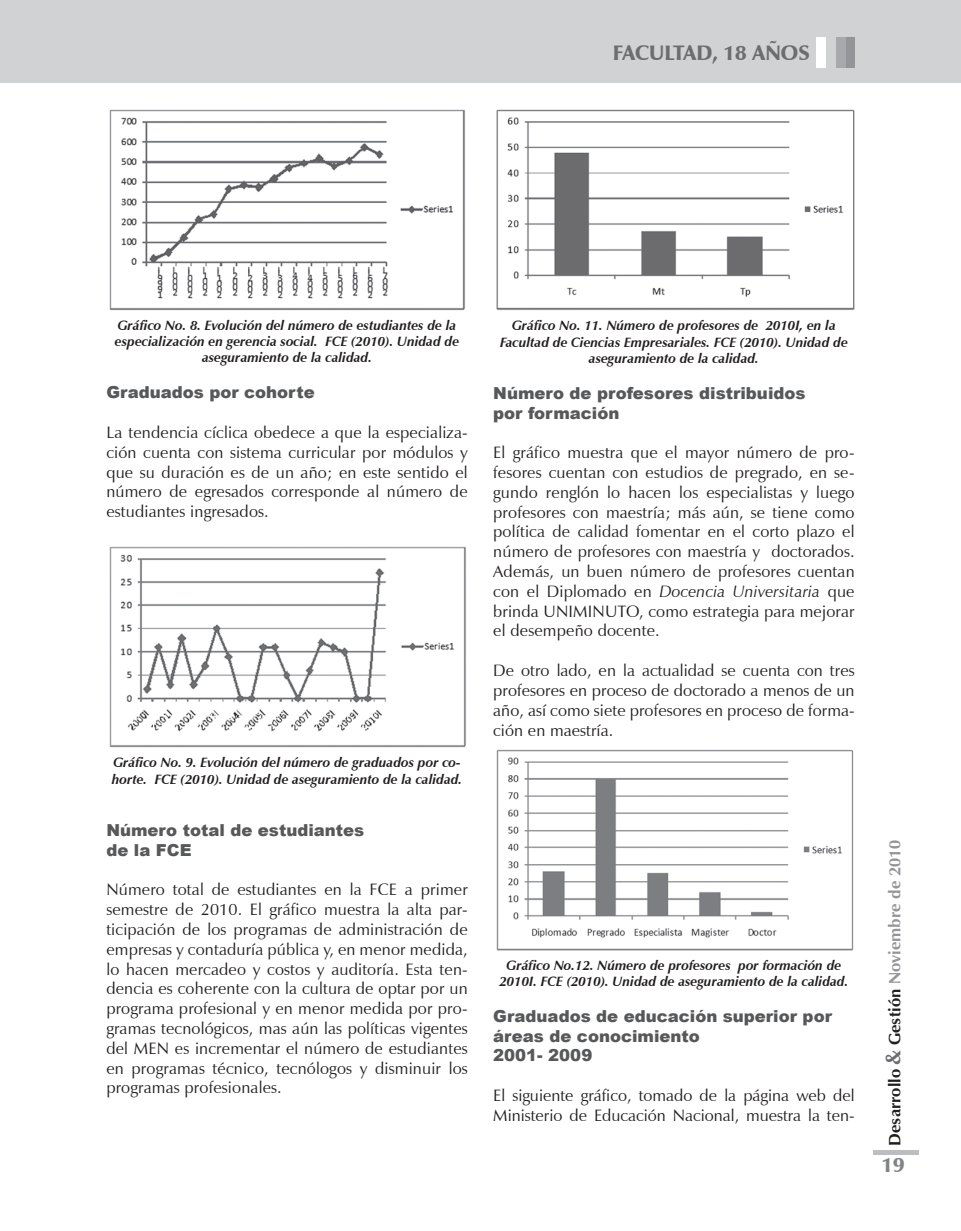
<style>
.page{position:relative;width:961px;height:1231px;background:#fff}
.page>*{position:absolute;margin:0;border:0;box-sizing:border-box;transform-origin:0 0}
.t1{font:900 21px "Zapf Humanist 601 BT";color:#6c6d70}
.t2{font:900 21px "Zapf Humanist 601 BT";color:#808285}
.t3{font:16.5px/19.8px "Zapf Humanist 601 BT";letter-spacing:.01em;color:#231f20;text-align:justify}
.t4{font:900 16.5px/19.8px "Arial";color:#57585a}
.t5{font:700 16.5px "Zapf Humanist 601 BT";color:#231f20}
.t6{font:italic 700 13.5px/16.2px "Zapf Humanist 601 BT";color:#231f20;text-align:center}
.s1{font-style:italic}
.s2{font-size:21px;color:#6c6d70}
.s3{color:#939598}
</style>
<div class="page">
<div style="left:0;top:0;width:21px;height:83px;background:#d1d2d4"></div>
<div style="left:21px;top:0;width:940px;height:83px;background:#d1d2d4"></div>
<div style="left:845px;top:37px;width:10px;height:31px;background:#939598"></div>
<div style="left:835px;top:37px;width:10px;height:31px;background:#a8a9ad"></div>
<div style="left:816px;top:37px;width:10px;height:31px;background:#fff"></div>
<hr style="left:873px;top:1150px;width:45px;height:4px;background:#bcbdc0">
<img style="left:109px;top:109px;width:356px;height:202px">
<img style="left:109px;top:546px;width:357px;height:202px">
<img style="left:496px;top:109px;width:359px;height:201px">
<img style="left:496px;top:749px;width:358px;height:202px">
<p class="t1" style="left:613px;top:40px;width:198px">FACULTAD, 18 AÑOS</p>
<p class="t6" style="left:115px;top:317px;width:346px">Gráfico No. 8. Evolución del número de estudiantes de la especialización en gerencia social. FCE (2010). Unidad de aseguramiento de la calidad.</p>
<p class="t4" style="left:106px;top:382px;width:210px">Graduados por cohorte</p>
<p class="t3" style="left:106px;top:422px;width:363px">La tendencia cíclica obedece a que la especializa&shy;ción cuenta con sistema curricular por módulos y que su duración es de un año; en este sentido el número de egresados corresponde al número de estudiantes ingresados.</p>
<p class="t6" style="left:112px;top:754px;width:352px;text-align:left">Gráfico No. 9. Evolución del número de graduados por co&shy;horte. FCE (2010). Unidad de aseguramiento de la calidad.</p>
<p class="t4" style="left:106px;top:819px;width:259px">Número total de estudiantes de la FCE</p>
<p class="t3" style="left:106px;top:879px;width:363px">Número total de estudiantes en la FCE a primer semestre de 2010. El gráfico muestra la alta par&shy;ticipación de los programas de administración de empresas y contaduría pública y, en menor medida, lo hacen mercadeo y costos y auditoría. Esta ten&shy;dencia es coherente con la cultura de optar por un programa profesional y en menor medida por pro&shy;gramas tecnológicos, mas aún las políticas vigentes del MEN es incrementar el número de estudiantes en programas técnico, tecnólogos y disminuir los programas profesionales.</p>
<p class="t6" style="left:500px;top:318px;width:349px">Gráfico No. 11. Número de profesores de 2010I, en la<br>Facultad de Ciencias Empresariales. FCE (2010). Unidad de aseguramiento de la calidad.</p>
<p class="t4" style="left:493px;top:382px;width:314px">Número de profesores distribuidos por formación</p>
<p class="t3" style="left:493px;top:442px;width:363px">El gráfico muestra que el mayor número de pro&shy;fesores cuentan con estudios de pregrado, en se&shy;gundo renglón lo hacen los especialistas y luego profesores con maestría; más aún, se tiene como política de calidad fomentar en el corto plazo el número de profesores con maestría y doctorados.<br>Además, un buen número de profesores cuentan con el Diplomado en <span class="s1">Docencia Universitaria</span> que brinda UNIMINUTO, como estrategia para mejorar el desempeño docente.</p>
<p class="t3" style="left:493px;top:660px;width:363px">De otro lado, en la actualidad se cuenta con tres profesores en proceso de doctorado a menos de un año, así como siete profesores en proceso de forma&shy;ción en maestría.</p>
<p class="t6" style="left:499px;top:957px;width:350px">Gráfico No.12. Número de profesores por formación de<br>2010I. FCE (2010). Unidad de aseguramiento de la calidad.</p>
<p class="t4" style="left:493px;top:1005px;width:340px">Graduados de educación superior por áreas de conocimiento<br>2001- 2009</p>
<p class="t3" style="left:493px;top:1085px;width:363px">El siguiente gráfico, tomado de la página web del<br>Ministerio de Educación Nacional, muestra la ten-</p>
<p class="t5" style="left:884px;top:1145px;width:307px;rotate:-90deg">Desarrollo <span class="s2">&amp;</span> Gestión <span class="s3">Noviembre de 2010</span></p>
<p class="t2" style="left:881px;top:1151px;width:25px">19</p>
</div>
